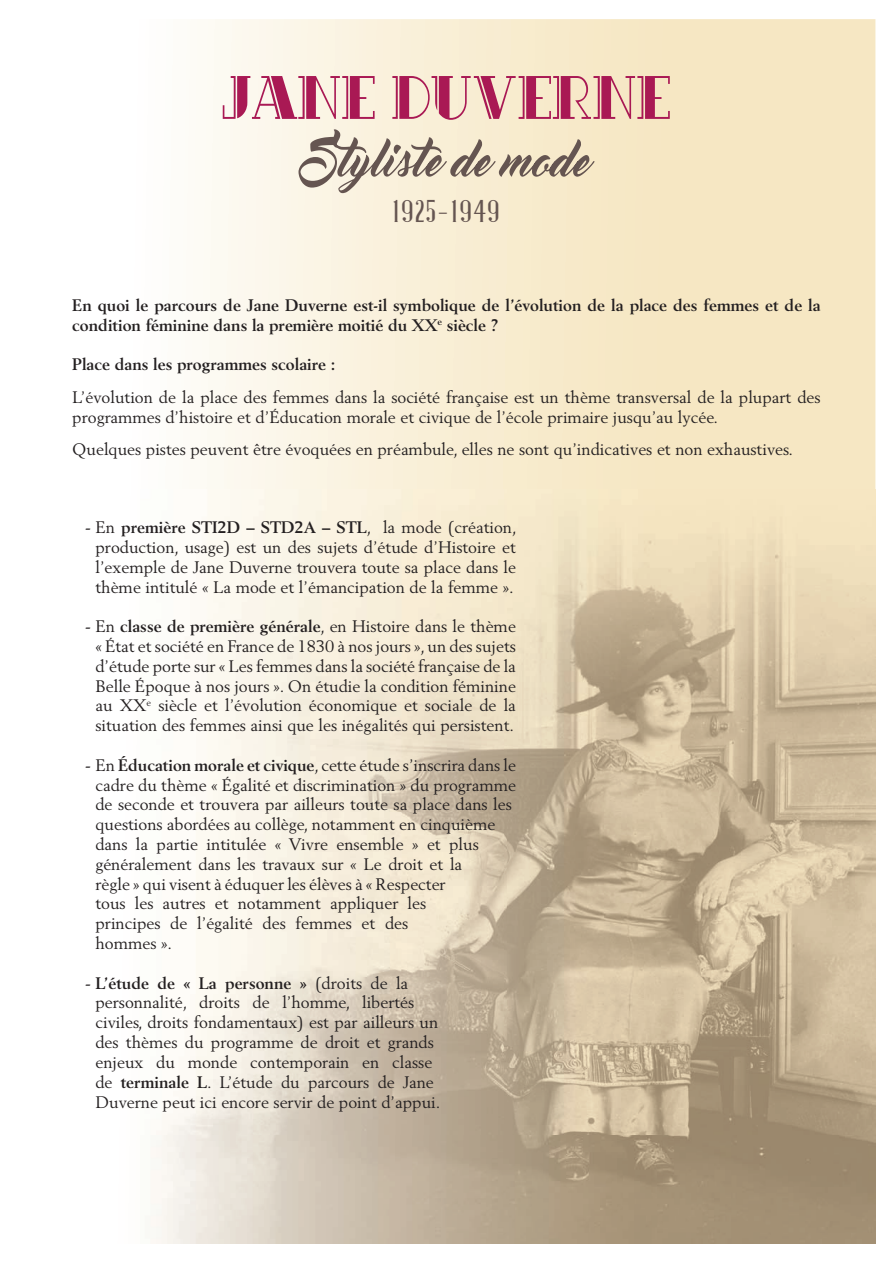
<style>
.page{position:relative;width:893px;height:1263px;background:#fff}
.page>*{position:absolute;margin:0;border:0;box-sizing:border-box;transform-origin:0 0}
.t1{font:61.5px "Rialto";color:#a91954;scale:.85 1}
.t2{font:31.5px "Antique Book Cover";color:#655551}
.t3{font:16.5px/19.8px "Berling";color:#231f20}
.t4{font:700 16.5px/19.8px "Berling";color:#231f20}
.s1{font-weight:700}
</style>
<div class="page">
<svg style="left:200px;top:19px;width:675px;height:470px;background:#f8ecd1"></svg>
<img style="left:150px;top:489px;width:725px;height:755px">
<svg style="left:298px;top:129px;width:296px;height:64px;background:#d8cdb9"></svg>
<h1 class="t1" style="left:222px;top:68px;width:530px">JANE DUVERNE</h1>
<h2 class="t2" style="left:392px;top:198px;width:110px">1925-1949</h2>
<p class="t4" style="left:72px;top:295px;width:750px">En quoi le parcours de Jane Duverne est-il symbolique de l’évolution de la place des femmes et de la condition féminine dans la première moitié du XX<sup>e</sup> siècle ?</p>
<p class="t4" style="left:72px;top:355px;width:265px">Place dans les programmes scolaire :</p>
<p class="t3" style="left:72px;top:387px;width:750px">L’évolution de la place des femmes dans la société française est un thème transversal de la plupart des programmes d’histoire et d’Éducation morale et civique de l’école primaire jusqu’au lycée.</p>
<p class="t3" style="left:72px;top:439px;width:722px">Quelques pistes peuvent être évoquées en préambule, elles ne sont qu’indicatives et non exhaustives.</p>
<p class="t3" style="left:85px;top:517px;width:433px;text-align:center">- En <span class="s1">première STI2D – STD2A – STL</span>, la mode (création, production, usage) est un des sujets d’étude d’Histoire et l’exemple de Jane Duverne trouvera toute sa place dans le thème intitulé « La mode et l’émancipation de la femme ».</p>
<p class="t3" style="left:95px;top:616px;width:422px;text-align:justify;text-indent:-10px">- En <span class="s1">classe de première générale</span>, en Histoire dans le thème « État et société en France de 1830 à nos jours », un des sujets d’étude porte sur « Les femmes dans la société française de la Belle Époque à nos jours ». On étudie la condition féminine au XX<sup>e</sup> siècle et l’évolution économique et sociale de la situation des femmes ainsi que les inégalités qui persistent.</p>
<p class="t3" style="left:95px;top:755px;width:422px;text-indent:-10px">- En <span class="s1">Éducation morale et civique</span>, cette étude s’inscrira dans le cadre du thème « Égalité et discrimination » du programme de seconde et trouvera par ailleurs toute sa place dans les questions abordées au collège, notamment en cinquième dans la partie intitulée « Vivre ensemble » et plus généralement dans les travaux sur « Le droit et la<br>règle » qui visent à éduquer les élèves à « Respecter<br>tous les autres et notamment appliquer les<br>principes de l’égalité des femmes et des<br>hommes ».</p>
<p class="t3" style="left:95px;top:973px;width:346px;text-indent:-10px">- <span class="s1">L’étude de « La personne »</span> (droits de la personnalité, droits de l’homme, libertés civiles, droits fondamentaux) est par ailleurs un des thèmes du programme de droit et grands enjeux du monde contemporain en classe de <span class="s1">terminale L</span>. L’étude du parcours de Jane Duverne peut ici encore servir de point d’appui.</p>
</div>
